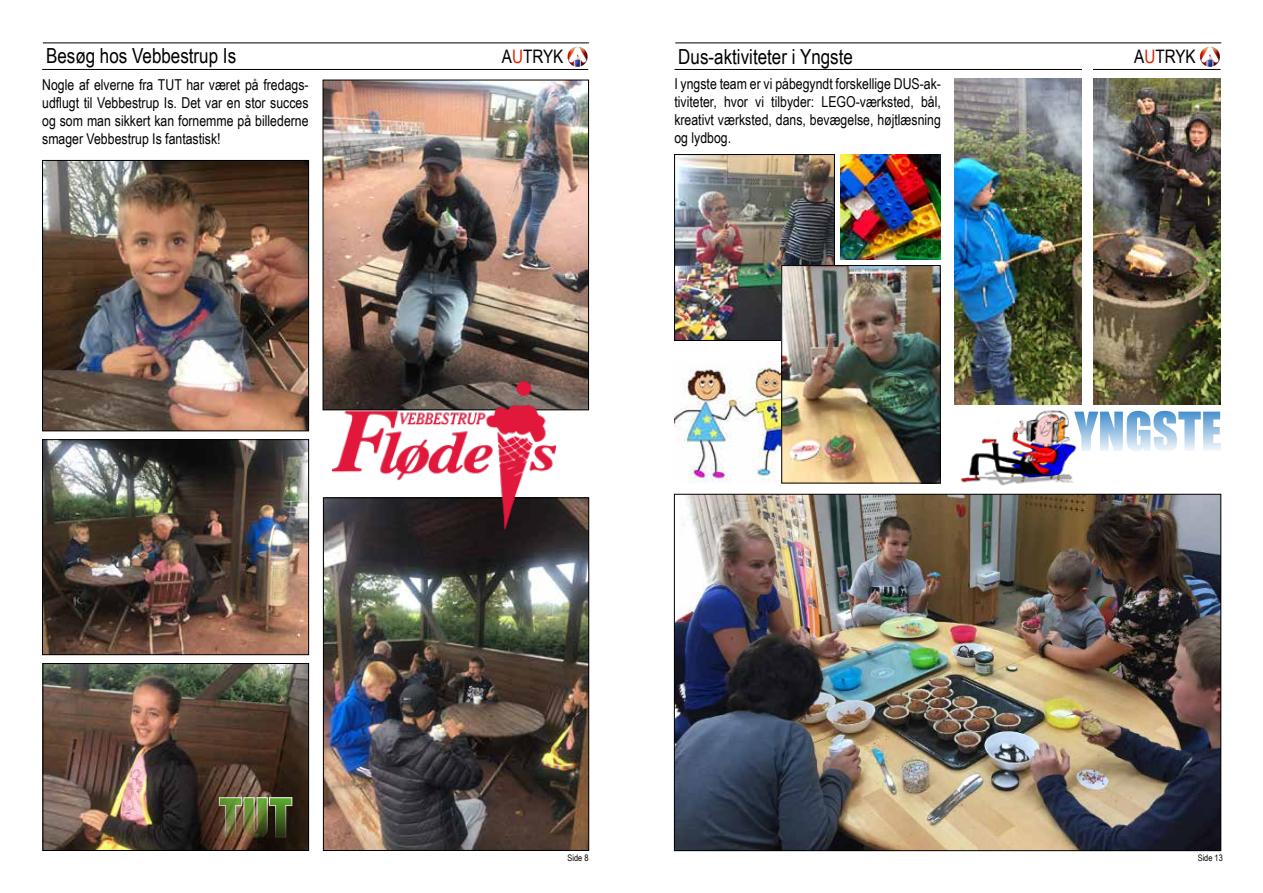
<style>
.page{position:relative;width:1263px;height:893px;background:#fff}
.page>*{position:absolute;margin:0;border:0;box-sizing:border-box;transform-origin:0 0}
.t1{font:20.7px "Arial Narrow";color:#000}
.t2{font:18.6px "Arial Narrow";color:#000}
.t3{font:15px/18px "Arial Narrow";color:#000;text-align:justify}
.t4{font:9px "Arial Narrow";color:#000}
.s1{color:#e12000}
</style>
<div class="page">
<hr style="left:42px;top:69px;width:546px;height:1px;background:#000">
<hr style="left:43px;top:43px;width:546px;height:1px;background:#000">
<svg style="left:569px;top:47px;width:17px;height:18px"></svg>
<img style="left:567px;top:47px;width:13px;height:19px">
<img style="left:44px;top:162px;width:263px;height:267px">
<div style="left:42px;top:160px;width:267px;height:271px;border:1px solid #000"></div>
<img style="left:325px;top:82px;width:262px;height:326px">
<div style="left:323px;top:80px;width:266px;height:330px;border:1px solid #000"></div>
<img style="left:45px;top:665px;width:262px;height:184px">
<div style="left:43px;top:663px;width:266px;height:188px;border:1px solid #000"></div>
<img style="left:325px;top:499px;width:262px;height:350px">
<div style="left:323px;top:497px;width:266px;height:354px;border:1px solid #000"></div>
<img style="left:219px;top:797px;width:74px;height:42px">
<img style="left:44px;top:441px;width:263px;height:212px">
<div style="left:42px;top:439px;width:267px;height:216px;border:1px solid #000"></div>
<img style="left:333px;top:381px;width:222px;height:149px">
<hr style="left:674px;top:69px;width:546px;height:1px;background:#000">
<hr style="left:675px;top:43px;width:546px;height:1px;background:#000">
<svg style="left:1201px;top:47px;width:18px;height:18px"></svg>
<img style="left:1200px;top:47px;width:13px;height:19px">
<img style="left:676px;top:496px;width:543px;height:353px">
<img style="left:955px;top:78px;width:266px;height:326px">
<img style="left:676px;top:156px;width:157px;height:183px">
<div style="left:674px;top:154px;width:161px;height:187px;border:1px solid #000"></div>
<img style="left:783px;top:267px;width:156px;height:214px">
<div style="left:781px;top:265px;width:160px;height:218px;border:1px solid #000"></div>
<img style="left:840px;top:155px;width:101px;height:105px">
<img style="left:674px;top:363px;width:107px;height:120px">
<div style="left:1082px;top:66px;width:11px;height:341px;background:#fff"></div>
<img style="left:960px;top:410px;width:114px;height:76px">
<svg style="left:1074px;top:411px;width:147px;height:41px"></svg>
<h1 class="t1" style="left:46px;top:41px;width:192px">Besøg hos Vebbestrup Is</h1>
<p class="t2" style="left:502px;top:43px;width:63px">A<span class="s1">U</span>TRYK</p>
<p class="t3" style="left:42px;top:75px;width:268px">Nogle af elverne fra TUT har været på fredags&shy;udflugt til Vebbestrup Is. Det var en stor succes og som man sikkert kan fornemme på billederne smager Vebbestrup Is fantastisk!</p>
<h1 class="t1" style="left:678px;top:41px;width:176px">Dus-aktiviteter i Yngste</h1>
<p class="t2" style="left:1134px;top:43px;width:63px">A<span class="s1">U</span>TRYK</p>
<p class="t3" style="left:674px;top:74px;width:268px">I yngste team er vi påbegyndt forskellige DUS-ak&shy;tiviteter, hvor vi tilbyder: LEGO-værksted, bål, kreativt værksted, dans, bevægelse, højtlæsning og lydbog.</p>
<p class="t4" style="left:568px;top:851px;width:22px">Side 8</p>
<p class="t4" style="left:1198px;top:851px;width:27px">Side 13</p>
</div>
